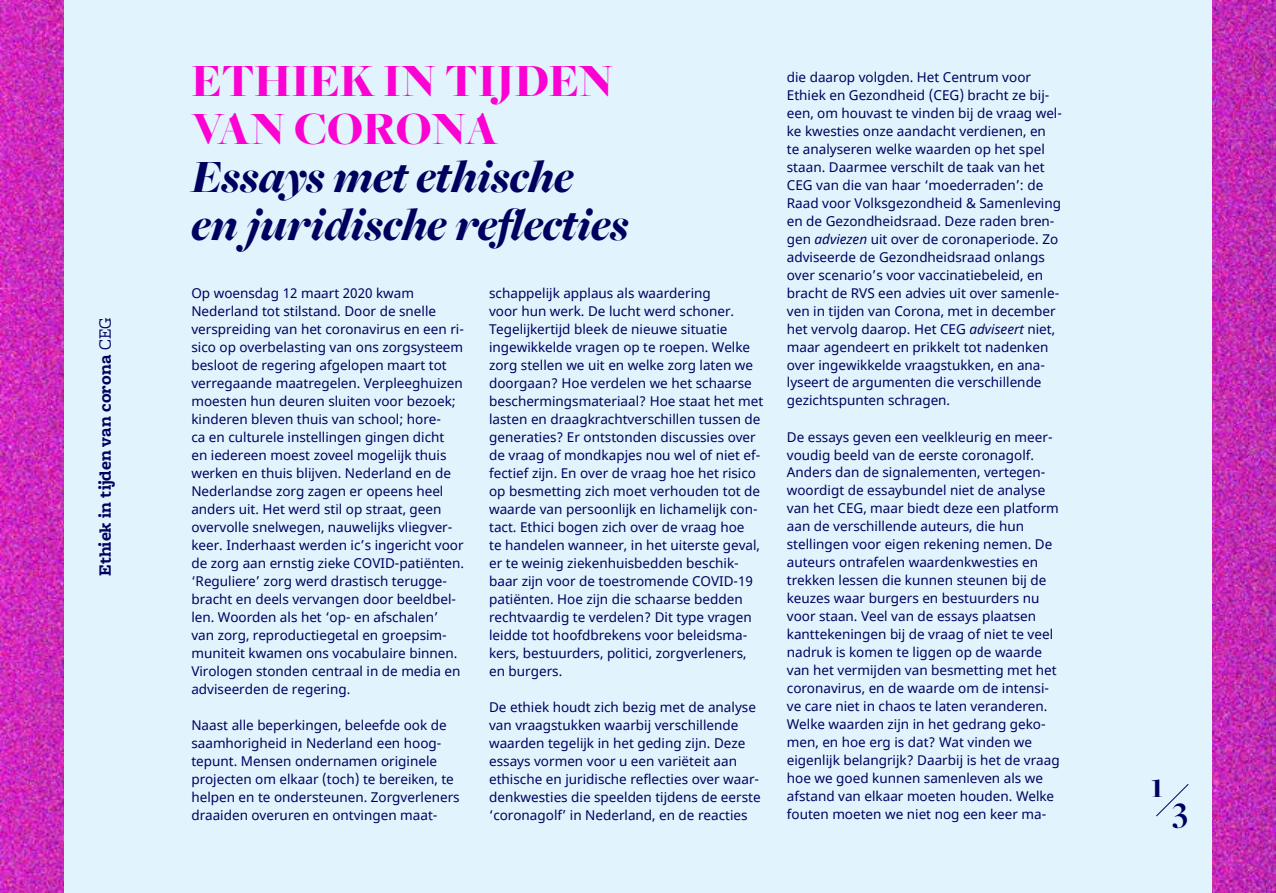
<style>
.page{position:relative;width:1276px;height:893px;background:#fff}
.page>*{position:absolute;margin:0;border:0;box-sizing:border-box;transform-origin:0 0}
.t1{font:italic 900 48px/48px "Freight Big Pro";color:#00005f}
.t2{font:900 48px/48px "Freight Big Pro";color:#fb01d2}
.t3{font:700 36px "Freight Big Pro";color:#00005f}
.t4{font:700 18px "Freight Macro Pro";color:#00005f}
.t5{font:13.5px/18px "Noto Sans";color:#00005f}
.s1{font-weight:400}
.s2{font-style:italic}
</style>
<div class="page">
<div style="left:64px;top:0;width:1148px;height:893px;background:#e1f3fc"></div>
<svg style="left:1155px;top:783px;width:34px;height:34px"></svg>
<img style="left:1212px;top:0;width:64px;height:893px">
<img style="left:0;top:0;width:64px;height:893px">
<h3 class="t4" style="left:93px;top:576px;width:260px;rotate:-90deg">Ethiek in tijden van corona <span class="s1">CEG</span></h3>
<h1 class="t2" style="left:191px;top:56px;width:424px">ETHIEK IN TIJDEN<br>VAN CORONA</h1>
<h1 class="t1" style="left:191px;top:152px;width:439px">Essays met ethische en juridische reflecties</h1>
<p class="t5" style="left:191px;top:284px;width:274px">Op woensdag 12 maart 2020 kwam Nederland tot stilstand. Door de snelle verspreiding van het coronavirus en een ri&shy;sico op overbelasting van ons zorgsysteem besloot de regering afgelopen maart tot verregaande maatregelen. Verpleeghuizen moesten hun deuren sluiten voor bezoek; kinderen bleven thuis van school; hore-<br>ca en culturele instellingen gingen dicht<br>en iedereen moest zoveel mogelijk thuis werken en thuis blijven. Nederland en de Nederlandse zorg zagen er opeens heel anders uit. Het werd stil op straat, geen overvolle snelwegen, nauwelijks vliegver&shy;keer. Inderhaast werden ic’s ingericht voor de zorg aan ernstig zieke COVID-patiënten. ‘Reguliere’ zorg werd drastisch terugge&shy;bracht en deels vervangen door beeldbel&shy;len. Woorden als het ‘op- en afschalen’ van zorg, reproductiegetal en groepsim&shy;muniteit kwamen ons vocabulaire binnen.<br>Virologen stonden centraal in de media en adviseerden de regering.</p>
<p class="t5" style="left:191px;top:716px;width:270px">Naast alle beperkingen, beleefde ook de saamhorigheid in Nederland een hoog&shy;tepunt. Mensen ondernamen originele projecten om elkaar (toch) te bereiken, te helpen en te ondersteunen. Zorgverleners draaiden overuren en ontvingen maat-</p>
<p class="t5" style="left:489px;top:284px;width:276px">schappelijk applaus als waardering<br>voor hun werk. De lucht werd schoner.<br>Tegelijkertijd bleek de nieuwe situatie ingewikkelde vragen op te roepen. Welke zorg stellen we uit en welke zorg laten we doorgaan? Hoe verdelen we het schaarse beschermingsmateriaal? Hoe staat het met lasten en draagkrachtverschillen tussen de generaties? Er ontstonden discussies over de vraag of mondkapjes nou wel of niet ef&shy;fectief zijn. En over de vraag hoe het risico op besmetting zich moet verhouden tot de waarde van persoonlijk en lichamelijk con&shy;tact. Ethici bogen zich over de vraag hoe<br>te handelen wanneer, in het uiterste geval, er te weinig ziekenhuisbedden beschik&shy;baar zijn voor de toestromende COVID-19 patiënten. Hoe zijn die schaarse bedden rechtvaardig te verdelen? Dit type vragen leidde tot hoofdbrekens voor beleidsma&shy;kers, bestuurders, politici, zorgverleners, en burgers.</p>
<p class="t5" style="left:489px;top:698px;width:273px">De ethiek houdt zich bezig met de analyse van vraagstukken waarbij verschillende waarden tegelijk in het geding zijn. Deze essays vormen voor u een variëteit aan ethische en juridische reflecties over waar&shy;denkwesties die speelden tijdens de eerste ‘coronagolf’ in Nederland, en de reacties</p>
<p class="t5" style="left:787px;top:68px;width:277px">die daarop volgden. Het Centrum voor Ethiek en Gezondheid (CEG) bracht ze bij&shy;een, om houvast te vinden bij de vraag wel&shy;ke kwesties onze aandacht verdienen, en<br>te analyseren welke waarden op het spel staan. Daarmee verschilt de taak van het CEG van die van haar ‘moederraden’: de Raad voor Volksgezondheid &amp; Samenleving en de Gezondheidsraad. Deze raden bren&shy;gen <span class="s2">adviezen</span> uit over de coronaperiode. Zo adviseerde de Gezondheidsraad onlangs over scenario’s voor vaccinatiebeleid, en bracht de RVS een advies uit over samenle&shy;ven in tijden van Corona, met in december het vervolg daarop. Het CEG <span class="s2">adviseert</span> niet, maar agendeert en prikkelt tot nadenken over ingewikkelde vraagstukken, en ana&shy;lyseert de argumenten die verschillende gezichtspunten schragen.</p>
<p class="t5" style="left:787px;top:428px;width:274px">De essays geven een veelkleurig en meer&shy;voudig beeld van de eerste coronagolf.<br>Anders dan de signalementen, vertegen&shy;woordigt de essaybundel niet de analyse van het CEG, maar biedt deze een platform aan de verschillende auteurs, die hun stellingen voor eigen rekening nemen. De auteurs ontrafelen waardenkwesties en trekken lessen die kunnen steunen bij de keuzes waar burgers en bestuurders nu voor staan. Veel van de essays plaatsen kanttekeningen bij de vraag of niet te veel nadruk is komen te liggen op de waarde van het vermijden van besmetting met het coronavirus, en de waarde om de intensi&shy;ve care niet in chaos te laten veranderen.<br>Welke waarden zijn in het gedrang geko&shy;men, en hoe erg is dat? Wat vinden we eigenlijk belangrijk? Daarbij is het de vraag hoe we goed kunnen samenleven als we afstand van elkaar moeten houden. Welke fouten moeten we niet nog een keer ma-</p>
<h2 class="t3" style="left:1150px;top:762px;width:14px">1</h2>
<h2 class="t3" style="left:1172px;top:786px;width:17px">3</h2>
</div>
